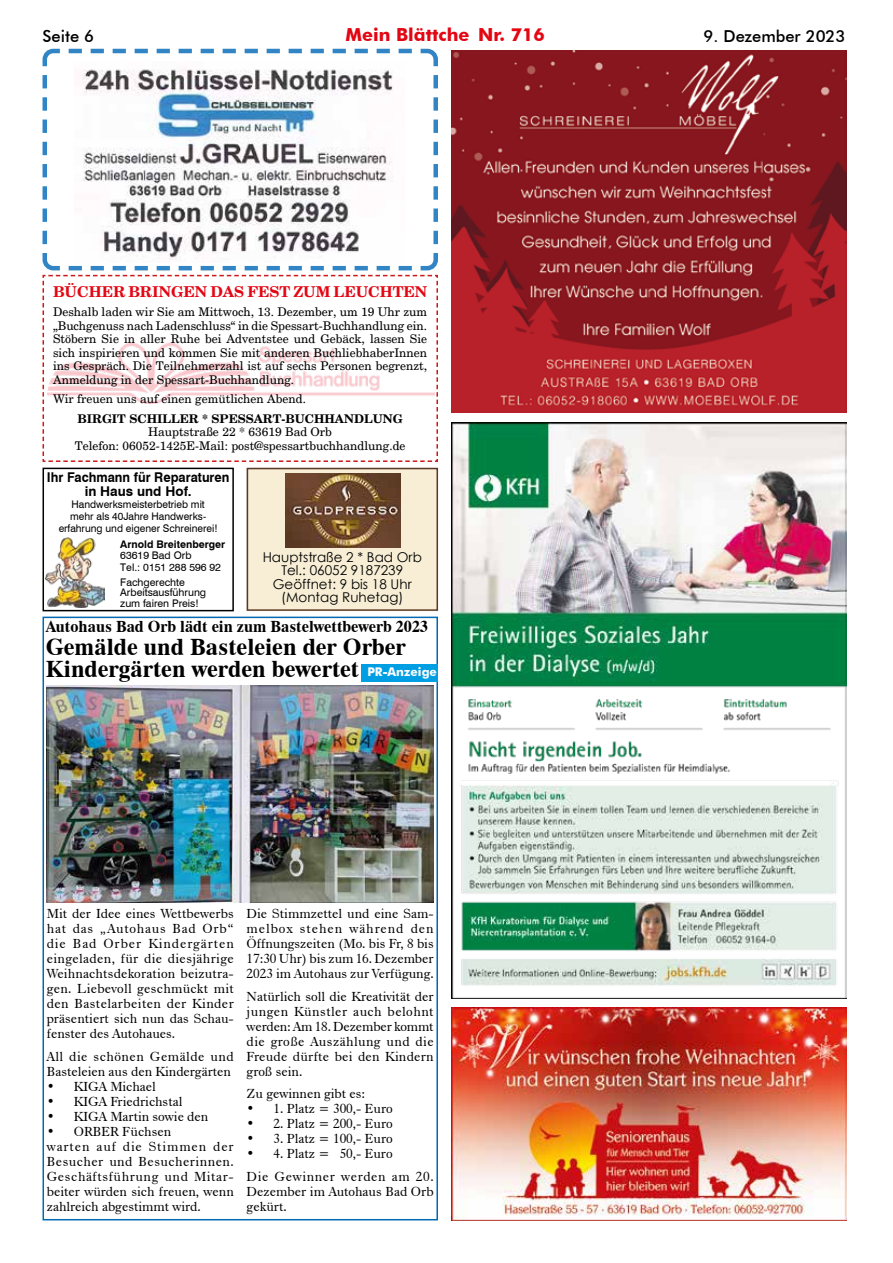
<style>
.page{position:relative;width:893px;height:1263px;background:#fff}
.page>*{position:absolute;margin:0;border:0;box-sizing:border-box;transform-origin:0 0}
.t1{font:700 24px/22.5px "Dutch 801 BT";color:#000}
.t2{font:700 18px "Futura BT";color:#e30613}
.t3{font:700 16.5px "Dutch 801 BT";color:#000}
.t4{font:500 16.5px "Futura BT";color:#000}
.t5{font:700 15px "New Century Schlbk";letter-spacing:-.005em;color:#e30613}
.t6{font:13.5px/15px "Dutch 766 BT Roman A";color:#000;text-align:justify}
.t7{font:13.5px/15px "Dutch 766 BT Roman A";letter-spacing:.035em;color:#000}
.t8{font:13.5px/13.5px "Century Gothic";color:#000;text-align:center}
.t9{font:13.5px/22.5px "Dutch 766 BT Roman A";letter-spacing:.045em;color:#000}
.t10{font:700 13.5px/13.5px "Swiss 721 BT";color:#000;text-align:center;scale:.95 1}
.t11{font:12px/13.5px "New Century Schlbk";color:#000;text-align:justify}
.t12{font:700 12px "New Century Schlbk";color:#000}
.t13{font:10.5px/12px "Swiss 721 BT";color:#000}
.t14{font:700 10.5px "Swiss 721 BT";color:#000}
.s1{font-family:"Futura BT";font-size:12px;color:#fff}
</style>
<div class="page">
<svg style="left:42px;top:48px;width:396px;height:218px"></svg>
<img style="left:74px;top:61px;width:331px;height:201px">
<div style="left:43px;top:468px;width:191px;height:143px;border:2px solid #000"></div>
<img style="left:45px;top:537px;width:60px;height:71px">
<svg style="left:44px;top:266px;width:392px;height:5px"></svg>
<svg style="left:42px;top:274px;width:396px;height:188px"></svg>
<img style="left:451px;top:51px;width:396px;height:361px">
<div style="left:39px;top:333px;width:405px;height:80px;background:#fff"></div>
<img style="left:48px;top:343px;width:387px;height:60px">
<img style="left:451px;top:1008px;width:396px;height:212px">
<img style="left:451px;top:423px;width:396px;height:575px">
<div style="left:247px;top:468px;width:191px;height:143px;background:#f7eed5;border:2px solid #5a3924"></div>
<img style="left:286px;top:473px;width:115px;height:75px">
<svg style="left:42px;top:616px;width:396px;height:605px"></svg>
<img style="left:47px;top:685px;width:387px;height:217px">
<div style="left:362px;top:665px;width:76px;height:17px;background:#009fe3"></div>
<p class="t4" style="left:43px;top:26px;width:53px">Seite 6</p>
<h2 class="t2" style="left:345px;top:24px;width:201px">Mein Blättche Nr. 716</h2>
<p class="t4" style="left:703px;top:26px;width:144px">9. Dezember 2023</p>
<p class="t5" style="left:53px;top:281px;width:376px">BÜCHER BRINGEN DAS FEST ZUM LEUCHTEN</p>
<p class="t11" style="left:53px;top:305px;width:376px">Deshalb laden wir Sie am Mittwoch, 13. Dezember, um 19 Uhr zum „Buchgenuss nach Ladenschluss“ in die Spessart-Buchhandlung ein.<br>Stöbern Sie in aller Ruhe bei Adventstee und Gebäck, lassen Sie sich inspirieren und kommen Sie mit anderen BuchliebhaberInnen ins Gespräch. Die Teilnehmerzahl ist auf sechs Personen begrenzt, Anmeldung in der Spessart-Buchhandlung.</p>
<p class="t11" style="left:53px;top:392px;width:255px">Wir freuen uns auf einen gemütlichen Abend.</p>
<p class="t12" style="left:78px;top:410px;width:327px">BIRGIT SCHILLER * SPESSART-BUCHHANDLUNG</p>
<p class="t11" style="left:75px;top:425px;width:332px;text-align:center">Hauptstraße 22 * 63619 Bad Orb<br>Telefon: 06052-1425E-Mail: post@spessartbuchhandlung.de</p>
<p class="t10" style="left:47px;top:470px;width:194px">Ihr Fachmann für Reparaturen in Haus und Hof.</p>
<p class="t13" style="left:59px;top:498px;width:161px;text-align:center">Handwerksmeisterbetrieb mit mehr als 40Jahre Handwerks&shy;erfahrung und eigener Schreinerei!</p>
<p class="t14" style="left:120px;top:538px;width:106px">Arnold Breitenberger</p>
<p class="t13" style="left:120px;top:549px;width:102px">63619 Bad Orb<br>Tel.: 0151 288 596 92</p>
<p class="t13" style="left:120px;top:576px;width:87px;line-height:10.5px">Fachgerechte<br>Arbeitsausführung zum fairen Preis!</p>
<p class="t8" style="left:263px;top:550px;width:161px">Hauptstraße 2 * Bad Orb<br>Tel.: 06052 9187239<br>Geöffnet: 9 bis 18 Uhr (Montag Ruhetag)</p>
<p class="t3" style="left:46px;top:617px;width:384px">Autohaus Bad Orb lädt ein zum Bastelwettbewerb 2023</p>
<h1 class="t1" style="left:46px;top:635px;width:393px">Gemälde und Basteleien der Orber<br>Kindergärten werden bewertet <span class="s1">PR-Anzeige</span></h1>
<p class="t6" style="left:47px;top:906px;width:189px">Mit der Idee eines Wettbewerbs hat das „Autohaus Bad Orb“ die Bad Orber Kindergärten eingeladen, für die diesjährige Weihnachtsdekoration beizutra&shy;gen. Liebevoll geschmückt mit den Bastelarbeiten der Kinder präsentiert sich nun das Schau&shy;fenster des Autohaues.</p>
<p class="t6" style="left:47px;top:1048px;width:189px">All die schönen Gemälde und<br>Basteleien aus den Kindergärten</p>
<p class="t6" style="left:47px;top:1078px;width:110px">• KIGA Michael</p>
<p class="t6" style="left:47px;top:1093px;width:137px">• KIGA Friedrichstal</p>
<p class="t6" style="left:47px;top:1108px;width:163px">• KIGA Martin sowie den</p>
<p class="t7" style="left:47px;top:1123px;width:189px">• ORBER Füchsen<br>warten auf die Stimmen der<br>Besucher und Besucherinnen.<br>Geschäftsführung und Mitar&shy;beiter würden sich freuen, wenn zahlreich abgestimmt wird.</p>
<p class="t6" style="left:247px;top:906px;width:189px">Die Stimmzettel und eine Sam&shy;melbox stehen während den Öffnungszeiten (Mo. bis Fr, 8 bis 17:30 Uhr) bis zum 16. Dezember 2023 im Autohaus zur Verfügung.</p>
<p class="t6" style="left:247px;top:989px;width:189px">Natürlich soll die Kreativität der jungen Künstler auch belohnt werden: Am 18. Dezember kommt die große Auszählung und die Freude dürfte bei den Kindern groß sein.</p>
<p class="t6" style="left:247px;top:1086px;width:120px">Zu gewinnen gibt es:</p>
<p class="t6" style="left:247px;top:1101px;width:147px">• 1. Platz = 300,- Euro</p>
<p class="t6" style="left:247px;top:1116px;width:147px">• 2. Platz = 200,- Euro</p>
<p class="t6" style="left:247px;top:1131px;width:147px">• 3. Platz = 100,- Euro</p>
<p class="t9" style="left:247px;top:1142px;width:189px">• 4. Platz = 50,- Euro<br>Die Gewinner werden am 20.</p>
<p class="t6" style="left:247px;top:1184px;width:189px">Dezember im Autohaus Bad Orb gekürt.</p>
</div>
